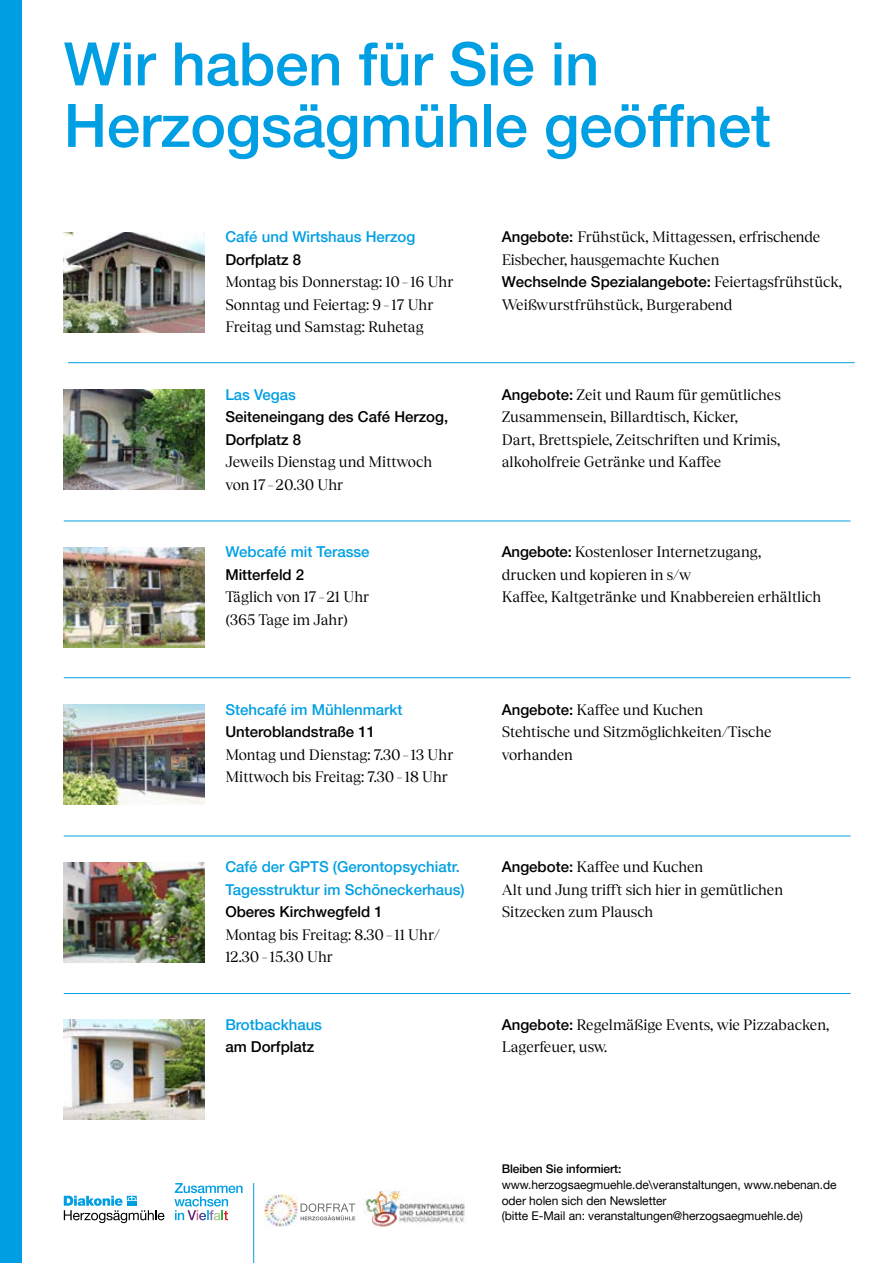
<style>
.page{position:relative;width:893px;height:1263px;background:#fff}
.page>*{position:absolute;margin:0;border:0;box-sizing:border-box;transform-origin:0 0}
.t1{font:500 60px/61.5px "Helvetica Neue LT Pro";letter-spacing:-.005em;color:#009fe3}
.t2{font:15px/22.5px "Tobias";letter-spacing:-.005em;color:#000}
.t3{font:500 15px/22.5px "Helvetica Neue LT Pro";color:#000}
.t4{font:500 15px/22.5px "Helvetica Neue LT Pro";color:#009fe3}
.t5{font:12px/15.8px "Helvetica Neue LT Pro";letter-spacing:-.005em;color:#000}
.t6{font:500 12px "Helvetica Neue LT Pro";letter-spacing:-.01em;color:#000}
.s1{font-family:"Helvetica Neue LT Pro";font-weight:500}
.s2{font-family:"Tobias";font-weight:400}
</style>
<div class="page">
<img style="left:64px;top:232px;width:140px;height:100px">
<img style="left:64px;top:390px;width:140px;height:100px">
<img style="left:64px;top:547px;width:140px;height:100px">
<img style="left:64px;top:705px;width:140px;height:100px">
<img style="left:64px;top:1020px;width:140px;height:100px">
<img style="left:64px;top:862px;width:140px;height:100px">
<hr style="left:68px;top:362px;width:787px;height:1px;background:#009fe3">
<hr style="left:64px;top:521px;width:786px;height:1px;background:#009fe3">
<hr style="left:64px;top:677px;width:786px;height:1px;background:#009fe3">
<hr style="left:64px;top:836px;width:786px;height:1px;background:#009fe3">
<hr style="left:64px;top:993px;width:786px;height:1px;background:#009fe3">
<svg style="left:174px;top:1183px;width:69px;height:37px"></svg>
<svg style="left:64px;top:1196px;width:100px;height:27px"></svg>
<img style="left:363px;top:1190px;width:102px;height:37px">
<svg style="left:301px;top:1203px;width:54px;height:17px"></svg>
<img style="left:265px;top:1194px;width:32px;height:33px">
<hr style="left:253px;top:1183px;width:1px;height:80px;background:#009fe3">
<div style="left:0;top:0;width:21px;height:1263px;background:#009fe3"></div>
<h1 class="t1" style="left:64px;top:33px;width:709px">Wir haben für Sie in<br>Herzogsägmühle geöffnet</h1>
<p class="t4" style="left:225px;top:225px;width:192px">Café und Wirtshaus Herzog</p>
<p class="t3" style="left:225px;top:248px;width:77px">Dorfplatz 8</p>
<p class="t2" style="left:225px;top:269px;width:229px">Montag bis Donnerstag: 10– 16 Uhr<br>Sonntag und Feiertag: 9– 17 Uhr<br>Freitag und Samstag: Ruhetag</p>
<p class="t4" style="left:225px;top:383px;width:72px">Las Vegas</p>
<p class="t3" style="left:225px;top:405px;width:224px">Seiteneingang des Café Herzog,<br>Dorfplatz 8</p>
<p class="t2" style="left:225px;top:449px;width:208px">Jeweils Dienstag und Mittwoch von 17–20.30 Uhr</p>
<p class="t4" style="left:225px;top:540px;width:146px">Webcafé mit Terasse</p>
<p class="t3" style="left:225px;top:563px;width:80px">Mitterfeld 2</p>
<p class="t2" style="left:225px;top:584px;width:145px">Täglich von 17–21 Uhr (365 Tage im Jahr)</p>
<p class="t4" style="left:225px;top:698px;width:179px">Stehcafé im Mühlenmarkt</p>
<p class="t3" style="left:225px;top:720px;width:151px">Unteroblandstraße 11</p>
<p class="t2" style="left:225px;top:742px;width:229px">Montag und Dienstag: 7.30– 13 Uhr<br>Mittwoch bis Freitag: 7.30– 18 Uhr</p>
<p class="t4" style="left:225px;top:855px;width:241px">Café der GPTS (Gerontopsychiatr.<br>Tagesstruktur im Schöneckerhaus)</p>
<p class="t3" style="left:225px;top:900px;width:159px">Oberes Kirchwegfeld 1</p>
<p class="t2" style="left:225px;top:922px;width:216px">Montag bis Freitag: 8.30– 11 Uhr/<br>12.30– 15.30 Uhr</p>
<p class="t4" style="left:225px;top:1013px;width:98px">Brotbackhaus</p>
<p class="t3" style="left:225px;top:1035px;width:90px">am Dorfplatz</p>
<p class="t2" style="left:502px;top:224px;width:320px"><span class="s1">Angebote:</span> Frühstück, Mittagessen, erfrischende<br>Eisbecher, hausgemachte Kuchen</p>
<p class="t3" style="left:502px;top:270px;width:342px">Wechselnde Spezialangebote: <span class="s2">Feiertagsfrühstück,</span></p>
<p class="t2" style="left:502px;top:292px;width:232px">Weißwurstfrühstück, Burgerabend</p>
<p class="t2" style="left:502px;top:382px;width:281px"><span class="s1">Angebote:</span> Zeit und Raum für gemütliches Zusammensein, Billardtisch, Kicker,<br>Dart, Brettspiele, Zeitschriften und Krimis, alkoholfreie Getränke und Kaffee</p>
<p class="t2" style="left:502px;top:539px;width:321px"><span class="s1">Angebote:</span> Kostenloser Internetzugang,<br>drucken und kopieren in s/w<br>Kaffee, Kaltgetränke und Knabbereien erhältlich</p>
<p class="t2" style="left:502px;top:697px;width:271px"><span class="s1">Angebote:</span> Kaffee und Kuchen<br>Stehtische und Sitzmöglichkeiten/Tische vorhanden</p>
<p class="t2" style="left:502px;top:854px;width:283px"><span class="s1">Angebote:</span> Kaffee und Kuchen<br>Alt und Jung trifft sich hier in gemütlichen<br>Sitzecken zum Plausch</p>
<p class="t2" style="left:502px;top:1012px;width:329px"><span class="s1">Angebote:</span> Regelmäßige Events, wie Pizzabacken,<br>Lagerfeuer, usw.</p>
<p class="t6" style="left:502px;top:1162px;width:121px">Bleiben Sie informiert:</p>
<p class="t5" style="left:502px;top:1176px;width:336px">www.herzogsaegmuehle.de\veranstaltungen, www.nebenan.de oder holen sich den Newsletter<br>(bitte E-Mail an: veranstaltungen@herzogsaegmuehle.de)</p>
</div>
